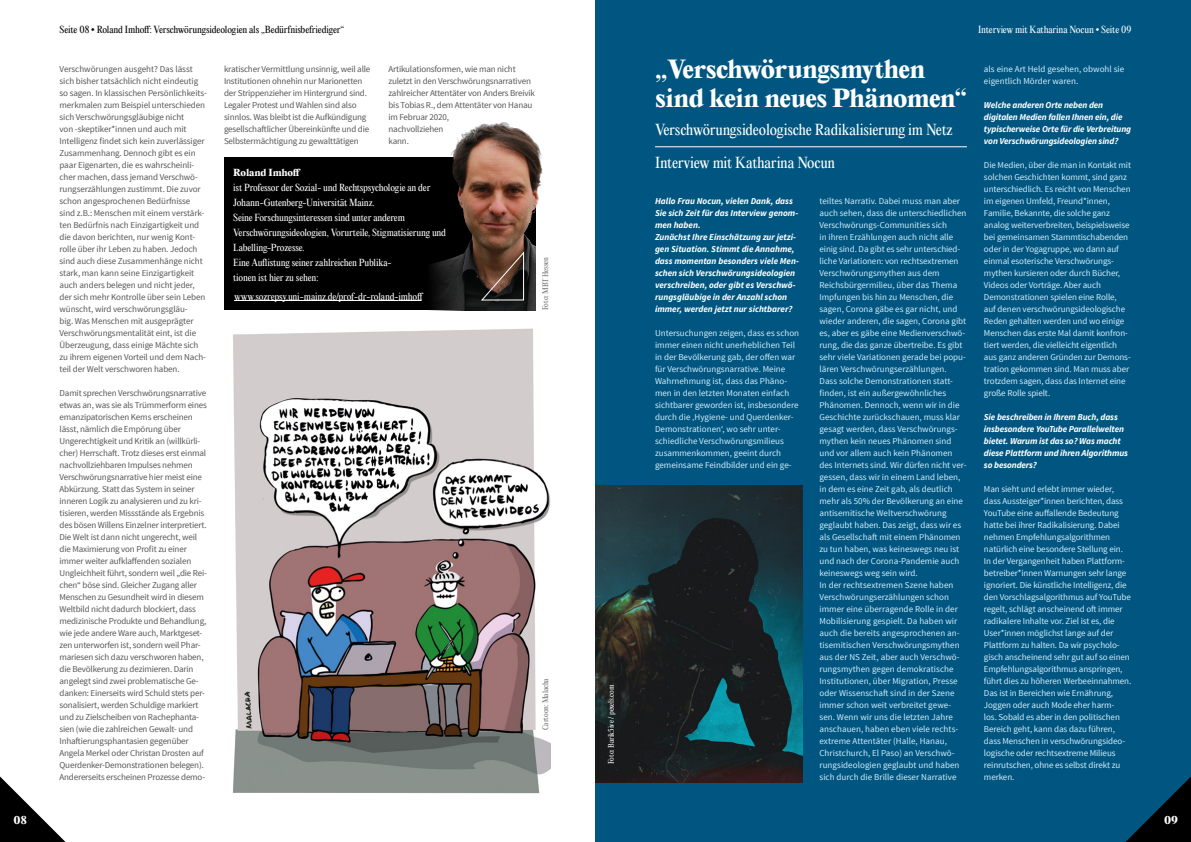
<style>
.page{position:relative;width:1191px;height:842px;background:#fff}
.page>*{position:absolute;margin:0;border:0;box-sizing:border-box;transform-origin:0 0}
.t1{font:800 23px/29px "Editorial New";letter-spacing:-.035em;color:#fff}
.t2{font:14px "Editorial New";letter-spacing:-.02em;color:#fff}
.t3{font:800 10px "Editorial New";color:#fff}
.t4{font:9px/12px "Source Sans Pro";letter-spacing:-.005em;color:#d4edfc}
.t5{font:9px/12px "Source Sans Pro";letter-spacing:-.02em;color:#575756}
.t6{font:italic 700 9px/12px "Source Sans Pro";letter-spacing:-.01em;color:#fff}
.t7{font:9px/15px "Editorial New";letter-spacing:-.02em;color:#fff}
.t8{font:9px "Editorial New";letter-spacing:-.02em;color:#000}
.t9{font:7px "Editorial New";letter-spacing:-.015em;color:#706f6f}
.t10{font:7px "Editorial New";letter-spacing:-.02em;color:#fff}
.s1{font-weight:800}
</style>
<div class="page">
<svg style="left:0;top:776px;width:66px;height:66px"></svg>
<div style="left:595px;top:0;width:596px;height:842px;background:#005680"></div>
<img style="left:595px;top:485px;width:207px;height:297px">
<img style="left:232px;top:328px;width:319px;height:466px">
<div style="left:224px;top:157px;width:312px;height:153px;background:#000"></div>
<img style="left:431px;top:222px;width:105px;height:88px">
<img style="left:450px;top:122px;width:93px;height:100px">
<hr style="left:234px;top:300px;width:164px;height:1px;background:#fff">
<svg style="left:398px;top:300px;width:23px;height:1px"></svg>
<svg style="left:481px;top:251px;width:43px;height:50px"></svg>
<svg style="left:1125px;top:776px;width:66px;height:66px"></svg>
<hr style="left:655px;top:146px;width:312px;height:1px;background:#fff">
<p class="t3" style="left:14px;top:813px;width:15px">08</p>
<p class="t8" style="left:60px;top:23px;width:286px">Seite 08 • Roland Imhoff: Verschwörungsideologien als „Bedürfnisbefriediger“</p>
<p class="t5" style="left:60px;top:63px;width:149px">Verschwörungen ausgeht? Das lässt sich bisher tatsächlich nicht eindeutig so sagen. In klassischen Persönlichkeits&shy;merkmalen zum Beispiel unterschieden sich Verschwörungsgläubige nicht<br>von -skeptiker*innen und auch mit Intelligenz findet sich kein zuverlässiger Zusammenhang. Dennoch gibt es ein paar Eigenarten, die es wahrscheinli&shy;cher machen, dass jemand Verschwö&shy;rungserzählungen zustimmt. Die zuvor schon angesprochenen Bedürfnisse sind z.B.: Menschen mit einem verstärk&shy;ten Bedürfnis nach Einzigartigkeit und die davon berichten, nur wenig Kont&shy;rolle über ihr Leben zu haben. Jedoch sind auch diese Zusammenhänge nicht stark, man kann seine Einzigartigkeit auch anders belegen und nicht jeder, der sich mehr Kontrolle über sein Leben wünscht, wird verschwörungsgläu-<br>big. Was Menschen mit ausgeprägter Verschwörungsmentalität eint, ist die Überzeugung, dass einige Mächte sich zu ihrem eigenen Vorteil und dem Nach&shy;teil der Welt verschworen haben.</p>
<p class="t5" style="left:60px;top:387px;width:149px">Damit sprechen Verschwörungsnarrative etwas an, was sie als Trümmerform eines emanzipatorischen Kerns erscheinen lässt, nämlich die Empörung über Ungerechtigkeit und Kritik an (willkürli&shy;cher) Herrschaft. Trotz dieses erst einmal nachvollziehbaren Impulses nehmen Verschwörungsnarrative hier meist eine Abkürzung. Statt das System in seiner inneren Logik zu analysieren und zu kri&shy;tisieren, werden Missstände als Ergebnis des bösen Willens Einzelner interpretiert.<br>Die Welt ist dann nicht ungerecht, weil die Maximierung von Profit zu einer immer weiter aufklaffenden sozialen Ungleichheit führt, sondern weil „die Rei&shy;chen“ böse sind. Gleicher Zugang aller Menschen zu Gesundheit wird in diesem Weltbild nicht dadurch blockiert, dass medizinische Produkte und Behandlung, wie jede andere Ware auch, Marktgeset&shy;zen unterworfen ist, sondern weil Phar&shy;mariesen sich dazu verschworen haben, die Bevölkerung zu dezimieren. Darin angelegt sind zwei problematische Ge&shy;danken: Einerseits wird Schuld stets per&shy;sonalisiert, werden Schuldige markiert und zu Zielscheiben von Rachephanta&shy;sien (wie die zahlreichen Gewalt- und Inhaftierungsphantasien gegenüber Angela Merkel oder Christan Drosten auf Querdenker-Demonstrationen belegen).<br>Andererseits erscheinen Prozesse demo-</p>
<p class="t5" style="left:224px;top:63px;width:148px">kratischer Vermittlung unsinnig, weil alle Institutionen ohnehin nur Marionetten der Strippenzieher im Hintergrund sind.<br>Legaler Protest und Wahlen sind also sinnlos. Was bleibt ist die Aufkündigung gesellschaftlicher Übereinkünfte und die Selbstermächtigung zu gewalttätigen</p>
<p class="t5" style="left:388px;top:63px;width:148px">Artikulationsformen, wie man nicht zuletzt in den Verschwörungsnarrativen zahlreicher Attentäter von Anders Breivik bis Tobias R., dem Attentäter von Hanau im Februar 2020,<br>nachvollziehen<br>kann.</p>
<p class="t7" style="left:233px;top:165px;width:199px"><span class="s1">Roland Imhoff<br></span>ist Professor der Sozial- und Rechtspsychologie an der<br>Johann-Gutenberg-Universität Mainz.</p>
<p class="t7" style="left:233px;top:210px;width:173px">Seine Forschungsinteressen sind unter anderem</p>
<p class="t7" style="left:233px;top:225px;width:214px">Verschwörungsideologien, Vorurteile, Stigmatisierung und<br>Labelling-Prozesse.</p>
<p class="t7" style="left:233px;top:255px;width:160px">Eine Auflistung seiner zahlreichen Publika&shy;tionen ist hier zu sehen:</p>
<p class="t7" style="left:234px;top:289px;width:191px">www.sozrepsy.uni-mainz.de/prof-dr-roland-imhoff</p>
<p class="t9" style="left:540px;top:310px;width:55px;rotate:-90deg">Foto: MBT Hessen</p>
<p class="t9" style="left:540px;top:730px;width:53px;rotate:-90deg">Cartoon: Malacha</p>
<p class="t10" style="left:606px;top:764px;width:81px;rotate:-90deg">Foto: Barik5ive / pexels.com</p>
<p class="t1" style="left:655px;top:56px;width:313px">„Verschwörungsmythen sind kein neues Phänomen“</p>
<p class="t2" style="left:655px;top:119px;width:299px">Verschwörungsideologische Radikalisierung im Netz</p>
<p class="t2" style="left:655px;top:152px;width:182px">Interview mit Katharina Nocun</p>
<p class="t6" style="left:655px;top:195px;width:145px">Hallo Frau Nocun, vielen Dank, dass<br>Sie sich Zeit für das Interview genom&shy;men haben.</p>
<p class="t6" style="left:655px;top:231px;width:145px">Zunächst Ihre Einschätzung zur jetzi&shy;gen Situation. Stimmt die Annahme, dass momentan besonders viele Men&shy;schen sich Verschwörungsideologien verschreiben, oder gibt es Verschwö&shy;rungsgläubige in der Anzahl schon immer, werden jetzt nur sichtbarer?</p>
<p class="t4" style="left:655px;top:327px;width:146px">Untersuchungen zeigen, dass es schon immer einen nicht unerheblichen Teil in der Bevölkerung gab, der offen war für Verschwörungsnarrative. Meine Wahrnehmung ist, dass das Phäno&shy;men in den letzten Monaten einfach sichtbarer geworden ist, insbesondere durch die ‚Hygiene- und Querdenker-Demonstrationen‘, wo sehr unter&shy;schiedliche Verschwörungsmilieus zusammenkommen, geeint durch gemeinsame Feindbilder und ein ge-</p>
<p class="t4" style="left:819px;top:195px;width:148px">teiltes Narrativ. Dabei muss man aber auch sehen, dass die unterschiedlichen Verschwörungs-Communities sich<br>in ihren Erzählungen auch nicht alle einig sind. Da gibt es sehr unterschied&shy;liche Variationen: von rechtsextremen Verschwörungsmythen aus dem Reichsbürgermilieu, über das Thema Impfungen bis hin zu Menschen, die sagen, Corona gäbe es gar nicht, und wieder anderen, die sagen, Corona gibt es, aber es gäbe eine Medienverschwö&shy;rung, die das ganze übertreibe. Es gibt sehr viele Variationen gerade bei popu&shy;lären Verschwörungserzählungen.</p>
<p class="t4" style="left:819px;top:375px;width:148px">Dass solche Demonstrationen statt&shy;finden, ist ein außergewöhnliches Phänomen. Dennoch, wenn wir in die Geschichte zurückschauen, muss klar gesagt werden, dass Verschwörungs&shy;mythen kein neues Phänomen sind und vor allem auch kein Phänomen des Internets sind. Wir dürfen nicht ver&shy;gessen, dass wir in einem Land leben, in dem es eine Zeit gab, als deutlich mehr als 50% der Bevölkerung an eine antisemitische Weltverschwörung geglaubt haben. Das zeigt, dass wir es als Gesellschaft mit einem Phänomen zu tun haben, was keineswegs neu ist und nach der Corona-Pandemie auch keineswegs weg sein wird.</p>
<p class="t4" style="left:819px;top:579px;width:142px">In der rechtsextremen Szene haben Verschwörungserzählungen schon immer eine überragende Rolle in der Mobilisierung gespielt. Da haben wir auch die bereits angesprochenen an&shy;tisemitischen Verschwörungsmythen aus der NS Zeit, aber auch Verschwö&shy;rungsmythen gegen demokratische Institutionen, über Migration, Presse oder Wissenschaft sind in der Szene immer schon weit verbreitet gewe&shy;sen. Wenn wir uns die letzten Jahre anschauen, haben eben viele rechts&shy;extreme Attentäter (Halle, Hanau, Christchurch, El Paso) an Verschwö&shy;rungsideologien geglaubt und haben sich durch die Brille dieser Narrative</p>
<p class="t7" style="left:978px;top:22px;width:155px">Interview mit Katharina Nocun • Seite 09</p>
<p class="t4" style="left:984px;top:63px;width:142px">als eine Art Held gesehen, obwohl sie eigentlich Mörder waren.</p>
<p class="t6" style="left:984px;top:99px;width:149px">Welche anderen Orte neben den digitalen Medien fallen Ihnen ein, die typischerweise Orte für die Verbreitung von Verschwörungsideologien sind?</p>
<p class="t4" style="left:984px;top:159px;width:149px">Die Medien, über die man in Kontakt mit solchen Geschichten kommt, sind ganz unterschiedlich. Es reicht von Menschen im eigenen Umfeld, Freund*innen, Familie, Bekannte, die solche ganz analog weiterverbreiten, beispielsweise bei gemeinsamen Stammtischabenden oder in der Yogagruppe, wo dann auf einmal esoterische Verschwörungs&shy;mythen kursieren oder durch Bücher, Videos oder Vorträge. Aber auch Demonstrationen spielen eine Rolle,<br>auf denen verschwörungsideologische Reden gehalten werden und wo einige Menschen das erste Mal damit konfron&shy;tiert werden, die vielleicht eigentlich aus ganz anderen Gründen zur Demons&shy;tration gekommen sind. Man muss aber trotzdem sagen, dass das Internet eine große Rolle spielt.</p>
<p class="t6" style="left:984px;top:411px;width:145px">Sie beschreiben in Ihrem Buch, dass insbesondere YouTube Parallelwelten bietet. Warum ist das so? Was macht diese Plattform und ihren Algorithmus so besonders?</p>
<p class="t4" style="left:984px;top:483px;width:149px">Man sieht und erlebt immer wieder, dass Aussteiger*innen berichten, dass YouTube eine auffallende Bedeutung hatte bei ihrer Radikalisierung. Dabei nehmen Empfehlungsalgorithmen natürlich eine besondere Stellung ein.<br>In der Vergangenheit haben Plattform&shy;betreiber*innen Warnungen sehr lange ignoriert. Die künstliche Intelligenz, die den Vorschlagsalgorithmus auf YouTube regelt, schlägt anscheinend oft immer radikalere Inhalte vor. Ziel ist es, die User*innen möglichst lange auf der Plattform zu halten. Da wir psycholo&shy;gisch anscheinend sehr gut auf so einen Empfehlungsalgorithmus anspringen, führt dies zu höheren Werbeeinnahmen.<br>Das ist in Bereichen wie Ernährung, Joggen oder auch Mode eher harm-<br>los. Sobald es aber in den politischen Bereich geht, kann das dazu führen, dass Menschen in verschwörungsideo&shy;logische oder rechtsextreme Milieus reinrutschen, ohne es selbst direkt zu merken.</p>
<p class="t3" style="left:1164px;top:813px;width:16px">09</p>
</div>
